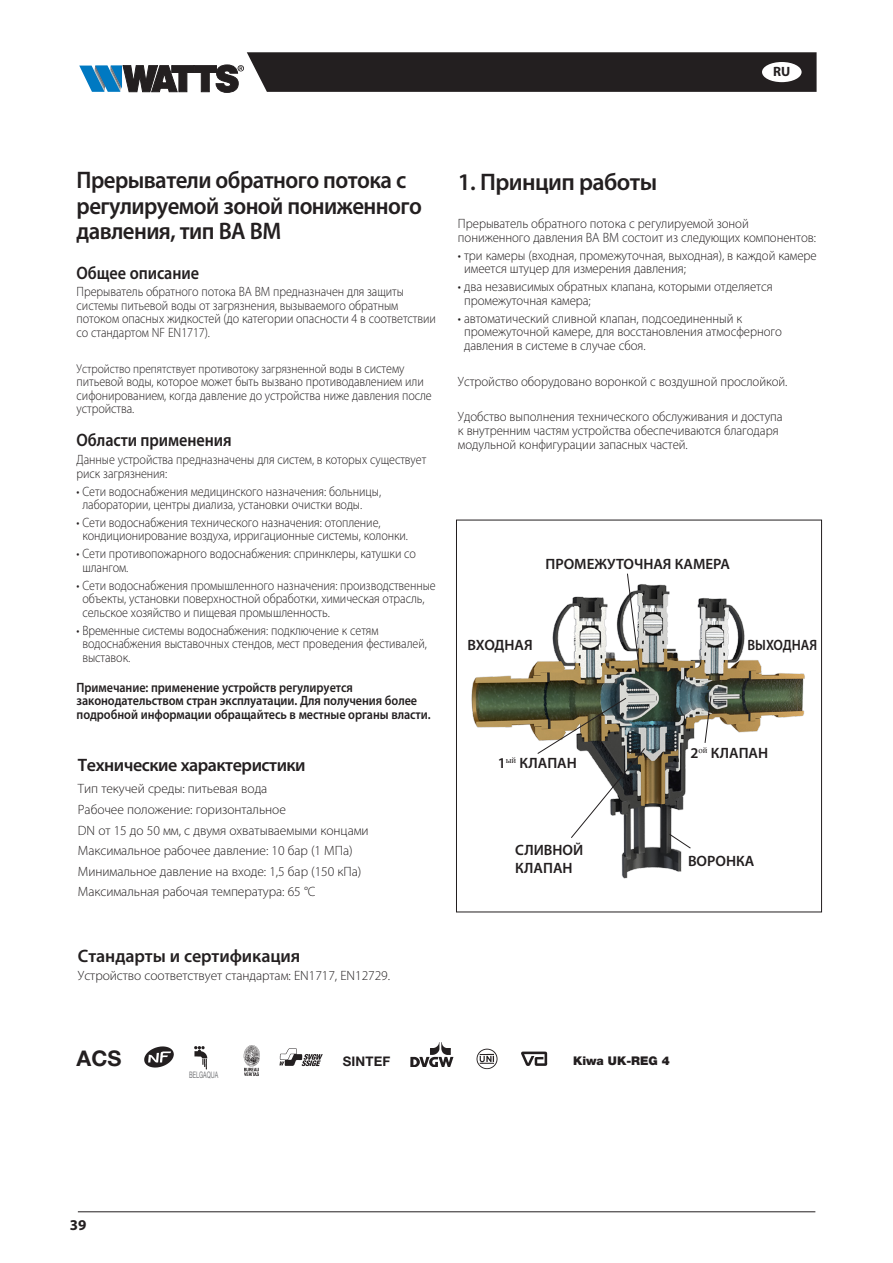
<style>
.page{position:relative;width:893px;height:1263px;background:#fff}
.page>*{position:absolute;margin:0;border:0;box-sizing:border-box;transform-origin:0 0}
._2_Head{font:600 24px/25.5px "Myriad Pro";letter-spacing:-.025em;color:#231f20;scale:.95 1}
._2_Head-2{font:600 24px "Myriad Pro";letter-spacing:-.025em;color:#231f20}
.t1{font:700 21.6px "Helvetica Neue LT Std";color:#231f20}
.body-8_5_on_9{font:600 18px "Myriad Pro";letter-spacing:-.005em;color:#231f20;scale:.9 1}
.Subhead_1{font:600 18px "Myriad Pro";letter-spacing:-.025em;color:#231f20}
.body-8_5_on_9-2{font:600 18px "Myriad Pro";letter-spacing:-.005em;color:#231f20}
.t2{font:600 15px/18px "Myriad Pro";color:#231f20}
.t3{font:600 15px "Myriad Pro";color:#231f20;scale:.9 1}
.t4{font:700 15px "Myriad Pro";color:#231f20}
.body-8_5_on_9-3{font:300 13.5px/13.5px "Myriad Pro";letter-spacing:-.005em;color:#231f20;scale:.9 1}
.body-8_5_on_9-4{font:300 13.5px/13.5px "Myriad Pro";letter-spacing:-.005em;color:#231f20;scale:.95 1}
.body-8_5_on_9-5{font:300 13.5px "Myriad Pro";letter-spacing:-.005em;color:#231f20}
.body-8_5_on_9-6{font:600 13.5px/13.5px "Myriad Pro";letter-spacing:-.005em;color:#231f20;scale:.9 1}
.t5{font:700 13.5px "Myriad Pro";color:#231f20}
.t6{font:700 13.2px "Helvetica Neue LT Std";letter-spacing:.01em;color:#231f20}
.body-8_5_on_9-7{font:300 12.75px "Myriad Pro";letter-spacing:-.005em;color:#231f20;scale:.9 1}
.t7{font:900 12px "Helvetica Neue LT Std";color:#231f20}
.Normal_e{font:9px "Helvetica Neue LT Std";color:#757679;scale:.6 1}
.s1{font-size:13.5px}
</style>
<div class="page">
<hr style="left:78px;top:1211px;width:737px;height:1px;background:#231f20">
<svg style="left:79px;top:52px;width:738px;height:40px;background:#454548"></svg>
<img style="left:471px;top:584px;width:334px;height:295px">
<div style="left:456px;top:520px;width:366px;height:392px;border:1px solid #231f20"></div>
<svg style="left:627px;top:573px;width:14px;height:104px"></svg>
<svg style="left:704px;top:695px;width:8px;height:49px"></svg>
<svg style="left:537px;top:697px;width:109px;height:142px"></svg>
<svg style="left:668px;top:833px;width:23px;height:16px"></svg>
<img style="left:144px;top:1046px;width:29px;height:22px">
<img style="left:243px;top:1045px;width:17px;height:31px">
<img style="left:194px;top:1046px;width:14px;height:24px">
<img style="left:476px;top:1048px;width:22px;height:22px">
<img style="left:410px;top:1042px;width:44px;height:24px">
<img style="left:521px;top:1051px;width:27px;height:15px">
<img style="left:279px;top:1048px;width:44px;height:19px">
<p class="t5" style="left:773px;top:63px;width:19px">RU</p>
<p class="_2_Head" style="left:77px;top:167px;width:365px">Прерыватели обратного потока с регулируемой зоной пониженного давления, тип BA BM</p>
<p class="body-8_5_on_9" style="left:77px;top:261px;width:138px">Общее описание</p>
<p class="body-8_5_on_9-3" style="left:77px;top:285px;width:401px">Прерыватель обратного потока BA BM предназначен для защиты системы питьевой воды от загрязнения, вызываемого обратным потоком опасных жидкостей (до категории опасности 4 в соответствии со стандартом NF EN1717).</p>
<p class="body-8_5_on_9-7" style="left:77px;top:361px;width:366px">Устройство препятствует противотоку загрязненной воды <span class="s1">в систему</span></p>
<p class="body-8_5_on_9-3" style="left:77px;top:375px;width:396px">питьевой воды, которое может быть вызвано противодавлением или сифонированием, когда давление до устройства ниже давления после устройства.</p>
<p class="body-8_5_on_9" style="left:77px;top:429px;width:174px">Области применения</p>
<p class="body-8_5_on_9-3" style="left:77px;top:453px;width:390px">Данные устройства предназначены для систем, в которых существует риск загрязнения:</p>
<p class="body-8_5_on_9-3" style="left:82px;top:484px;width:333px;text-indent:-6px">• Сети водоснабжения медицинского назначения: больницы, лаборатории, центры диализа, установки очистки воды.</p>
<p class="body-8_5_on_9-3" style="left:82px;top:516px;width:363px;text-indent:-6px">• Сети водоснабжения технического назначения: отопление, кондиционирование воздуха, ирригационные системы, колонки.</p>
<p class="body-8_5_on_9-3" style="left:82px;top:547px;width:372px;text-indent:-6px">• Сети противопожарного водоснабжения: спринклеры, катушки со шлангом.</p>
<p class="body-8_5_on_9-3" style="left:82px;top:578px;width:394px;text-indent:-6px">• Сети водоснабжения промышленного назначения: производственные объекты, установки поверхностной обработки, химическая отрасль, сельское хозяйство и пищевая промышленность.</p>
<p class="body-8_5_on_9-3" style="left:82px;top:623px;width:384px;text-indent:-6px">• Временные системы водоснабжения: подключение к сетям водоснабжения выставочных стендов, мест проведения фестивалей, выставок.</p>
<p class="body-8_5_on_9-6" style="left:77px;top:680px;width:395px">Примечание: применение устройств регулируется законодательством стран эксплуатации. Для получения более подробной информации обращайтесь в местные органы власти.</p>
<p class="Subhead_1" style="left:78px;top:753px;width:229px">Технические характеристики</p>
<p class="body-8_5_on_9-5" style="left:78px;top:781px;width:191px">Тип текучей среды: питьевая вода</p>
<p class="body-8_5_on_9-5" style="left:78px;top:801px;width:210px">Рабочее положение: горизонтальное</p>
<p class="body-8_5_on_9-5" style="left:78px;top:822px;width:292px">DN от 15 до 50 мм, с двумя охватываемыми концами</p>
<p class="body-8_5_on_9-5" style="left:78px;top:842px;width:276px">Максимальное рабочее давление: 10 бар (1 МПа)</p>
<p class="body-8_5_on_9-5" style="left:78px;top:863px;width:285px">Минимальное давление на входе: 1,5 бар (150 кПа)</p>
<p class="body-8_5_on_9-5" style="left:78px;top:884px;width:239px">Максимальная рабочая температура: 65 °C</p>
<p class="body-8_5_on_9-2" style="left:78px;top:945px;width:224px">Стандарты и сертификация</p>
<p class="body-8_5_on_9-5" style="left:78px;top:967px;width:314px">Устройство соответствует стандартам: EN1717, EN12729.</p>
<p class="_2_Head-2" style="left:458px;top:167px;width:201px">1. Принцип работы</p>
<p class="body-8_5_on_9-4" style="left:458px;top:217px;width:378px">Прерыватель обратного потока с регулируемой зоной пониженного давления BA BM состоит из следующих компонентов:</p>
<p class="body-8_5_on_9-4" style="left:464px;top:248px;width:373px;text-indent:-6px">• три камеры (входная, промежуточная, выходная), в каждой камере имеется штуцер для измерения давления;</p>
<p class="body-8_5_on_9-4" style="left:464px;top:280px;width:326px;text-indent:-6px">• два независимых обратных клапана, которыми отделяется промежуточная камера;</p>
<p class="body-8_5_on_9-4" style="left:464px;top:311px;width:336px;text-indent:-6px">• автоматический сливной клапан, подсоединенный к промежуточной камере, для восстановления атмосферного давления в системе в случае сбоя.</p>
<p class="body-8_5_on_9-4" style="left:458px;top:374px;width:348px">Устройство оборудовано воронкой с воздушной прослойкой.</p>
<p class="body-8_5_on_9-4" style="left:458px;top:410px;width:343px">Удобство выполнения технического обслуживания и доступа к внутренним частям устройства обеспечиваются благодаря модульной конфигурации запасных частей.</p>
<p class="t2" style="left:546px;top:555px;width:186px">ПРОМЕЖУТОЧНАЯ КАМЕРА</p>
<p class="t2" style="left:468px;top:635px;width:67px">ВХОДНАЯ</p>
<p class="t3" style="left:747px;top:635px;width:79px">ВЫХОДНАЯ</p>
<p class="t2" style="left:498px;top:754px;width:81px">1<sup>ый</sup> КЛАПАН</p>
<p class="t2" style="left:515px;top:841px;width:70px">СЛИВНОЙ<br>КЛАПАН</p>
<p class="t2" style="left:691px;top:743px;width:79px">2<sup>ой</sup> КЛАПАН</p>
<p class="t2" style="left:688px;top:851px;width:68px">ВОРОНКА</p>
<p class="t1" style="left:77px;top:1045px;width:46px">ACS</p>
<p class="t6" style="left:343px;top:1053px;width:49px">SINTEF</p>
<p class="t7" style="left:573px;top:1053px;width:98px">Kiwa UK-REG 4</p>
<p class="t4" style="left:70px;top:1215px;width:18px">39</p>
<p class="Normal_e" style="left:189px;top:1070px;width:50px">BELGAQUA</p>
</div>
